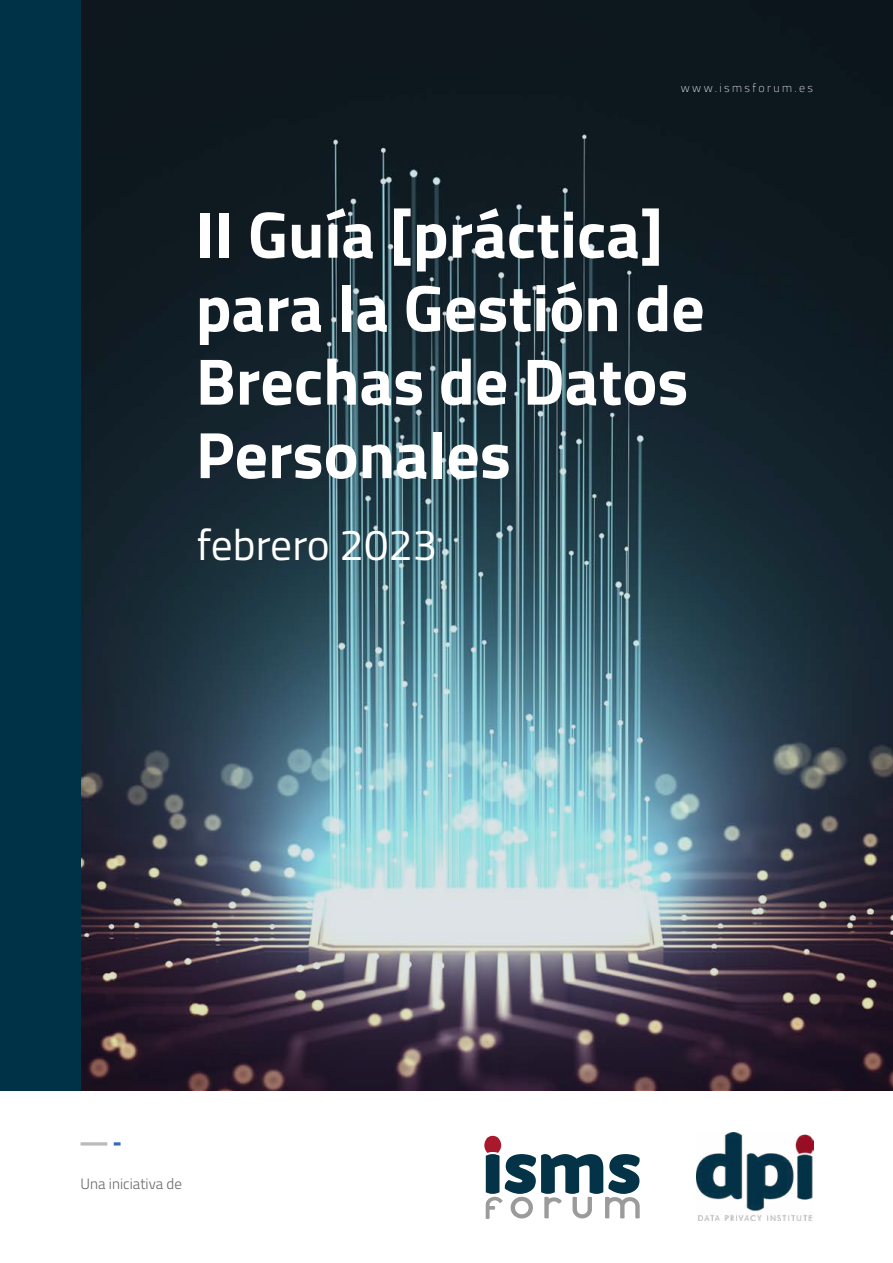
<style>
.page{position:relative;width:893px;height:1263px;background:#fff}
.page>*{position:absolute;margin:0;border:0;box-sizing:border-box;transform-origin:0 0}
.t1{font:700 65.7px/73.5px "Titillium";color:#fff}
.t2{font:43.65px "Titillium";color:#fff}
.t3{font:300 15px "Titillium";color:#656669}
.t4{font:100 12px "Titillium";letter-spacing:.2em;color:#fff}
</style>
<div class="page">
<img style="left:81px;top:0;width:812px;height:1090px">
<div style="left:0;top:0;width:81px;height:1091px;background:#003247"></div>
<hr style="left:81px;top:1142px;width:26px;height:3px;background:#b8babc">
<svg style="left:114px;top:1142px;width:7px;height:3px"></svg>
<svg style="left:484px;top:1136px;width:156px;height:83px"></svg>
<img style="left:696px;top:1132px;width:117px;height:88px">
<p class="t4" style="left:681px;top:80px;width:134px">www.ismsforum.es</p>
<p class="t1" style="left:196px;top:195px;width:510px">II Guía [práctica] para la Gestión de<br>Brechas de Datos<br>Personales</p>
<p class="t2" style="left:197px;top:513px;width:242px">febrero 2023</p>
<p class="t3" style="left:81px;top:1173px;width:103px">Una iniciativa de</p>
</div>
